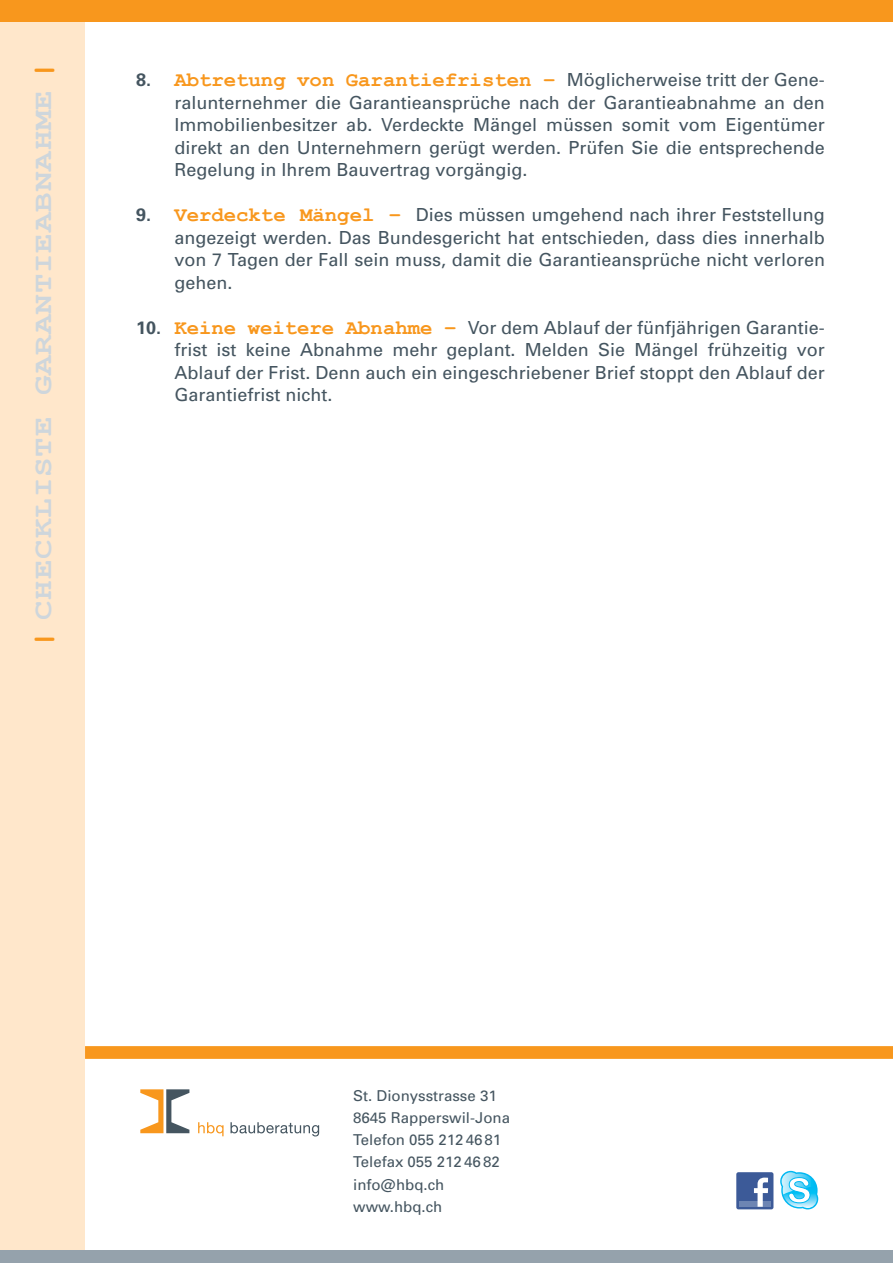
<style>
.page{position:relative;width:893px;height:1263px;background:#fff}
.page>*{position:absolute;margin:0;border:0;box-sizing:border-box;transform-origin:0 0}
.t1{font:700 27px "Courier New";letter-spacing:.03em;color:#ced6dc;scale:1.2 1}
.t2{font:700 20.7px "Courier New";color:#f8971d}
.t3{font:18px/22.5px "Univers";color:#455560;text-align:justify}
.t4{font:15px/22.2px "Univers";color:#455560}
.s1{color:#f8971d}
.s2{font-family:"Univers";font-size:18px;color:#455560}
.s3{font-family:"Univers";font-weight:400;font-size:18px;color:#455560}
.s4{font-weight:700}
.s5{font-family:"Courier New";font-weight:700;font-size:20.7px;color:#f8971d}
</style>
<div class="page">
<div style="left:0;top:0;width:85px;height:1263px;background:#ffe7cb"></div>
<div style="left:0;top:0;width:893px;height:21px;background:#f8971d"></div>
<div style="left:0;top:1250px;width:893px;height:13px;background:#95a2ac"></div>
<svg style="left:780px;top:1171px;width:38px;height:38px"></svg>
<div style="left:736px;top:1172px;width:37px;height:37px;background:#3c5a98;border-radius:2px"></div>
<div style="left:739px;top:1201px;width:32px;height:6px;background:#6d85b3"></div>
<svg style="left:754px;top:1177px;width:14px;height:30px"></svg>
<svg style="left:140px;top:1089px;width:49px;height:44px"></svg>
<svg style="left:198px;top:1122px;width:26px;height:14px"></svg>
<svg style="left:230px;top:1122px;width:89px;height:14px"></svg>
<div style="left:85px;top:1046px;width:808px;height:13px;background:#f8971d"></div>
<h1 class="t1" style="left:26px;top:649px;width:492px;rotate:-90deg"><span class="s1">|</span> Checkliste Garantieabnahme <span class="s1">|</span></h1>
<p class="t2" style="left:136px;top:67px;width:690px"><span class="s2">8.</span> Abtretung von Garantiefristen – <span class="s3">Möglicherweise tritt der Gene-</span></p>
<p class="t3" style="left:174px;top:91px;width:652px">ralunternehmer die Garantieansprüche nach der Garantieabnahme an den Immobilienbesitzer ab. Verdeckte Mängel müssen somit vom Eigentümer direkt an den Unternehmern gerügt werden. Prüfen Sie die entsprechende Regelung in Ihrem Bauvertrag vorgängig.</p>
<p class="t3" style="left:174px;top:204px;width:652px;text-indent:-38px"><span class="s4">9.</span> <span class="s5">Verdeckte Mängel –</span> Dies müssen umgehend nach ihrer Feststellung angezeigt werden. Das Bundesgericht hat entschieden, dass dies innerhalb von 7 Tagen der Fall sein muss, damit die Garantieansprüche nicht verloren gehen.</p>
<p class="t3" style="left:174px;top:316px;width:652px;text-indent:-38px"><span class="s4">10.</span> <span class="s5">Keine weitere Abnahme –</span> Vor dem Ablauf der fünfjährigen Garantie&shy;frist ist keine Abnahme mehr geplant. Melden Sie Mängel frühzeitig vor Ablauf der Frist. Denn auch ein eingeschriebener Brief stoppt den Ablauf der Garantiefrist nicht.</p>
<p class="t4" style="left:353px;top:1084px;width:158px">St. Dionysstrasse 31<br>8645 Rapperswil-Jona<br>Telefon 055 212 46 81<br>Telefax 055 212 46 82 info@hbq.ch www.hbq.ch</p>
</div>
